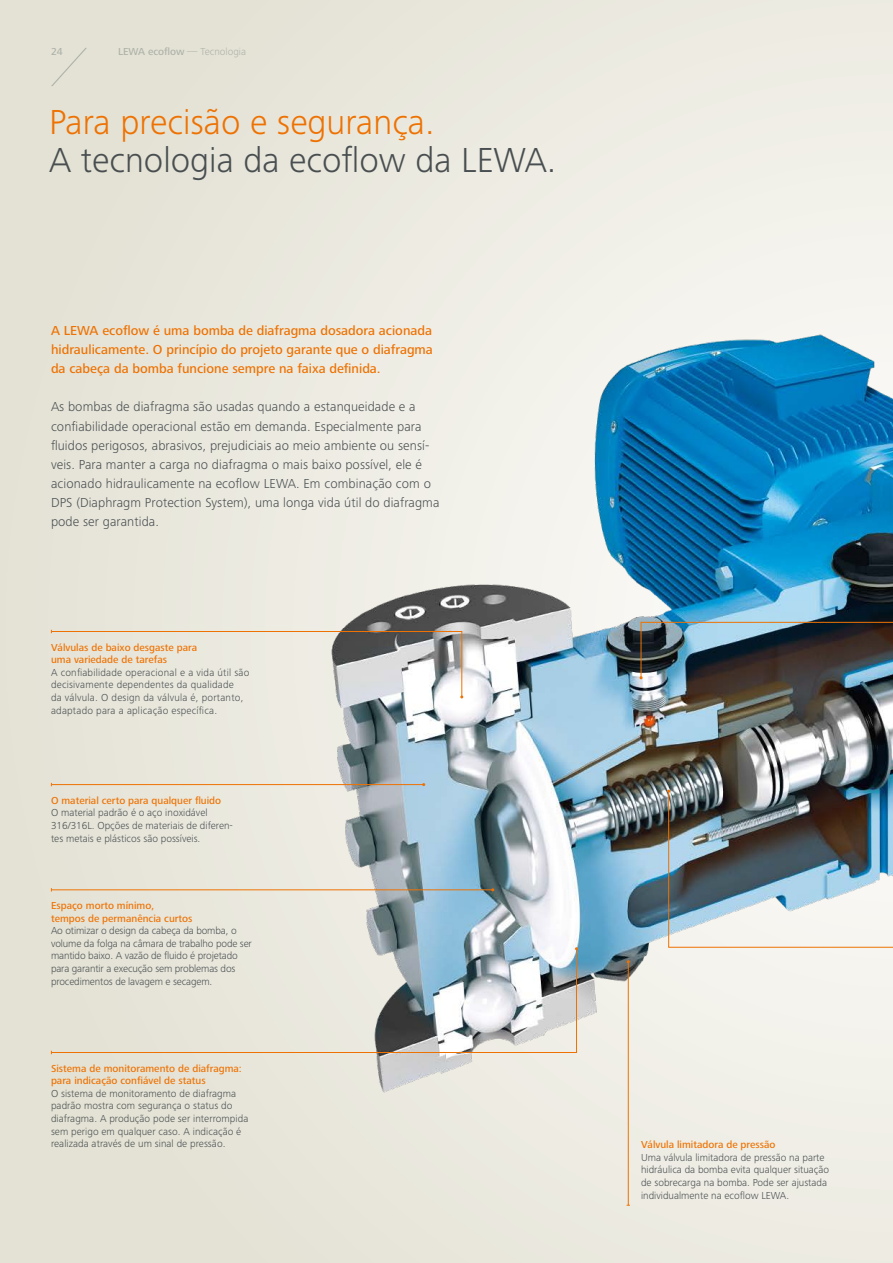
<style>
.page{position:relative;width:893px;height:1263px;background:#e5e3d7}
.page>*{position:absolute;margin:0;border:0;box-sizing:border-box;transform-origin:0 0}
.t1{font:300 36px "Frutiger Next LTW1 G";color:#494f51}
.t2{font:300 36px "Frutiger Next LTW1 G";color:#ee7203}
.t3{font:300 13.5px/19.2px "Frutiger Next LTW1 G";letter-spacing:.005em;color:#494f51}
.t4{font:500 13.5px/19.2px "Frutiger Next LTW1 G";color:#ee7203;text-align:justify}
.t5{font:300 10.5px/12.6px "Frutiger Next LTW1 G";color:#494f51}
.t6{font:500 10.5px/12.6px "Frutiger Next LTW1 G";color:#ee7203}
.t7{font:300 10.5px/12.6px "Frutiger Next LTW1 G";letter-spacing:.02em;color:#494f51}
.t8{font:500 10.5px "Frutiger Next LTW1 G";color:#aeb3ab}
.s1{font-weight:300}
</style>
<div class="page">
<img style="left:153px;top:48px;width:740px;height:1110px">
<img style="left:639px;top:622px;width:254px;height:57px">
<img style="left:667px;top:790px;width:226px;height:158px">
<svg style="left:51px;top:48px;width:36px;height:38px"></svg>
<hr style="left:51px;top:784px;width:373px;height:1px;background:#ee7203">
<svg style="left:51px;top:948px;width:526px;height:105px"></svg>
<hr style="left:51px;top:889px;width:442px;height:1px;background:#ee7203">
<svg style="left:51px;top:630px;width:412px;height:68px"></svg>
<hr style="left:628px;top:962px;width:1px;height:243px;background:#ee7203">
<p class="t8" style="left:51px;top:46px;width:13px">24</p>
<p class="t8" style="left:118px;top:46px;width:130px">LEWA ecoflow <span class="s1">— Tecnologia</span></p>
<h1 class="t2" style="left:49px;top:101px;width:387px">Para precisão e segurança.</h1>
<h1 class="t1" style="left:49px;top:140px;width:509px">A tecnologia da ecoflow da LEWA.</h1>
<p class="t4" style="left:51px;top:321px;width:383px">A LEWA ecoflow é uma bomba de diafragma dosadora acionada hidraulicamente. O princípio do projeto garante que o diafragma da cabeça da bomba funcione sempre na faixa definida.</p>
<p class="t3" style="left:51px;top:397px;width:390px">As bombas de diafragma são usadas quando a estanqueidade e a confiabilidade operacional estão em demanda. Especialmente para fluidos perigosos, abrasivos, prejudiciais ao meio ambiente ou sensí&shy;veis. Para manter a carga no diafragma o mais baixo possível, ele é acionado hidraulicamente na ecoflow LEWA. Em combinação com o DPS (Diaphragm Protection System), uma longa vida útil do diafragma pode ser garantida.</p>
<p class="t6" style="left:51px;top:641px;width:148px">Válvulas de baixo desgaste para uma variedade de tarefas</p>
<p class="t7" style="left:51px;top:666px;width:200px">A confiabilidade operacional e a vida útil são decisivamente dependentes da qualidade<br>da válvula. O design da válvula é, portanto, adaptado para a aplicação específica.</p>
<p class="t6" style="left:51px;top:794px;width:172px">O material certo para qualquer fluido</p>
<p class="t5" style="left:51px;top:806px;width:183px">O material padrão é o aço inoxidável<br>316/316L. Opções de materiais de diferen&shy;tes metais e plásticos são possíveis.</p>
<p class="t6" style="left:51px;top:899px;width:143px">Espaço morto mínimo,<br>tempos de permanência curtos</p>
<p class="t5" style="left:51px;top:924px;width:202px">Ao otimizar o design da cabeça da bomba, o volume da folga na câmara de trabalho pode ser mantido baixo. A vazão de fluido é projetado para garantir a execução sem problemas dos procedimentos de lavagem e secagem.</p>
<p class="t6" style="left:51px;top:1062px;width:192px">Sistema de monitoramento de diafragma: para indicação confiável de status</p>
<p class="t5" style="left:51px;top:1087px;width:199px">O sistema de monitoramento de diafragma padrão mostra com segurança o status do diafragma. A produção pode ser interrompida sem perigo em qualquer caso. A indicação é realizada através de um sinal de pressão.</p>
<p class="t6" style="left:641px;top:1139px;width:136px">Válvula limitadora de pressão</p>
<p class="t5" style="left:641px;top:1151px;width:190px">Uma válvula limitadora de pressão na parte hidráulica da bomba evita qualquer situação de sobrecarga na bomba. Pode ser ajustada individualmente na ecoflow LEWA.</p>
</div>
